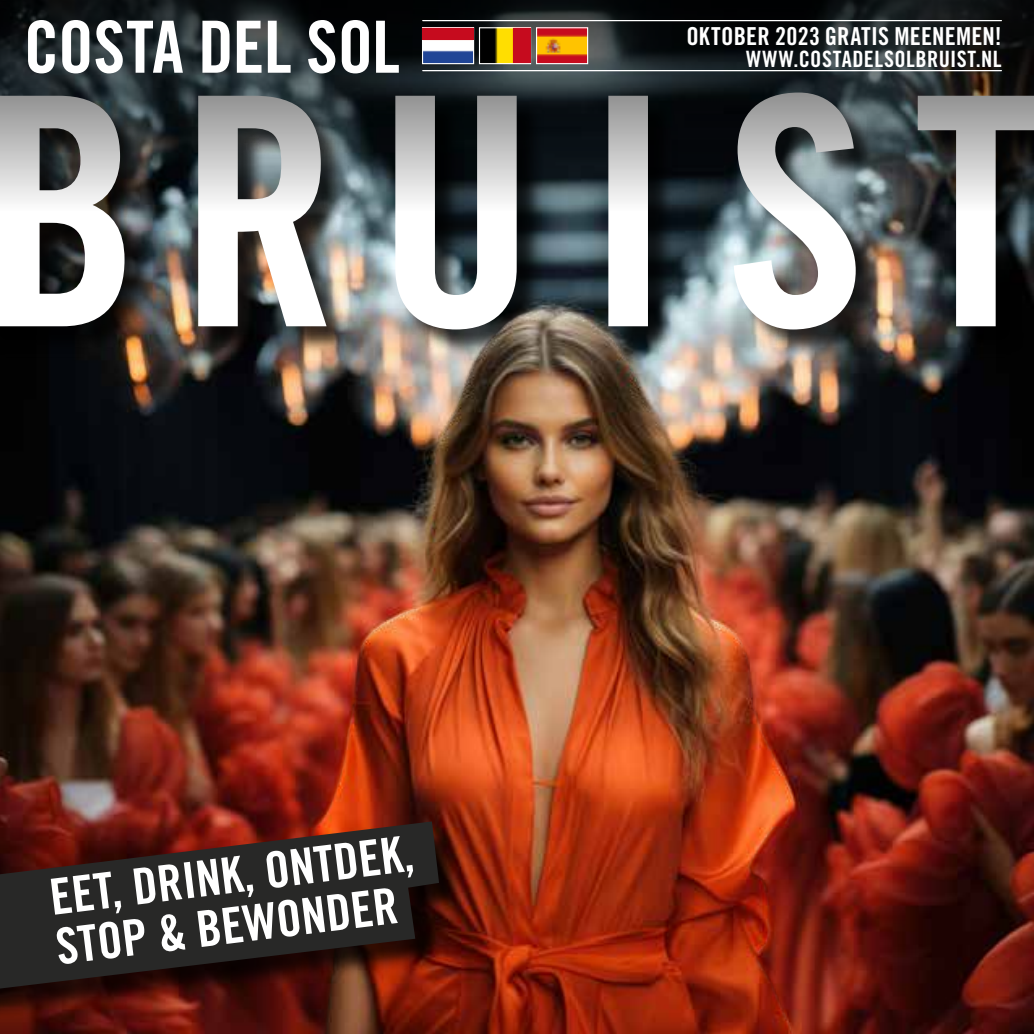
<style>
.page{position:relative;width:1034px;height:1034px;background:#fff}
.page>*{position:absolute;margin:0;border:0;box-sizing:border-box;transform-origin:0 0}
.t1{font:72px "Trade Gothic LT Std Bd Cn 20";letter-spacing:-.01em;color:#fff}
.t2{font:49.95px/49.9px "Trade Gothic LT Std Bd Cn 20";color:#fff}
.t3{font:24.75px "Trade Gothic LT Std Bd Cn 20";letter-spacing:.01em;color:#fff}
.t4{font:22.5px "Trade Gothic LT Std Bd Cn 20";letter-spacing:.02em;color:#fff}
</style>
<div class="page">
<img style="left:0;top:357px;width:1033px;height:676px">
<div style="left:0;top:96px;width:1033px;height:261px;background:#000;opacity:.75"></div>
<svg style="left:0;top:210px;width:1033px;height:119px"></svg>
<img style="left:231px;top:210px;width:671px;height:823px">
<div style="left:0;top:825px;width:466px;height:196px;background:#000;opacity:.75"></div>
<svg style="left:0;top:821px;width:439px;height:167px;background:#36201c"></svg>
<svg style="left:0;top:0;width:1033px;height:210px;background:#464c4e"></svg>
<img style="left:538px;top:29px;width:48px;height:33px">
<div style="left:536px;top:27px;width:52px;height:37px;border:1px solid #fff"></div>
<img style="left:424px;top:40px;width:48px;height:22px">
<div style="left:422px;top:27px;width:52px;height:37px;border:1px solid #fff"></div>
<img style="left:481px;top:29px;width:32px;height:33px">
<div style="left:479px;top:27px;width:52px;height:37px;border:1px solid #fff"></div>
<div style="left:422px;top:28px;width:51px;height:12px;background:#c60b1e"></div>
<div style="left:513px;top:28px;width:17px;height:35px;background:#c60b1e"></div>
<hr style="left:422px;top:20px;width:579px;height:1px;background:#fff">
<hr style="left:422px;top:70px;width:579px;height:1px;background:#fff">
<h1 class="t1" style="left:24px;top:3px;width:377px">COSTA DEL SOL</h1>
<p class="t3" style="left:686px;top:21px;width:316px">OKTOBER 2023 GRATIS MEENEMEN!</p>
<p class="t4" style="left:746px;top:45px;width:257px">WWW.COSTADELSOLBRUIST.NL</p>
<p class="t2" style="left:47px;top:872px;width:367px;rotate:-7deg">EET, DRINK, ONTDEK,<br>STOP &amp; BEWONDER</p>
</div>
